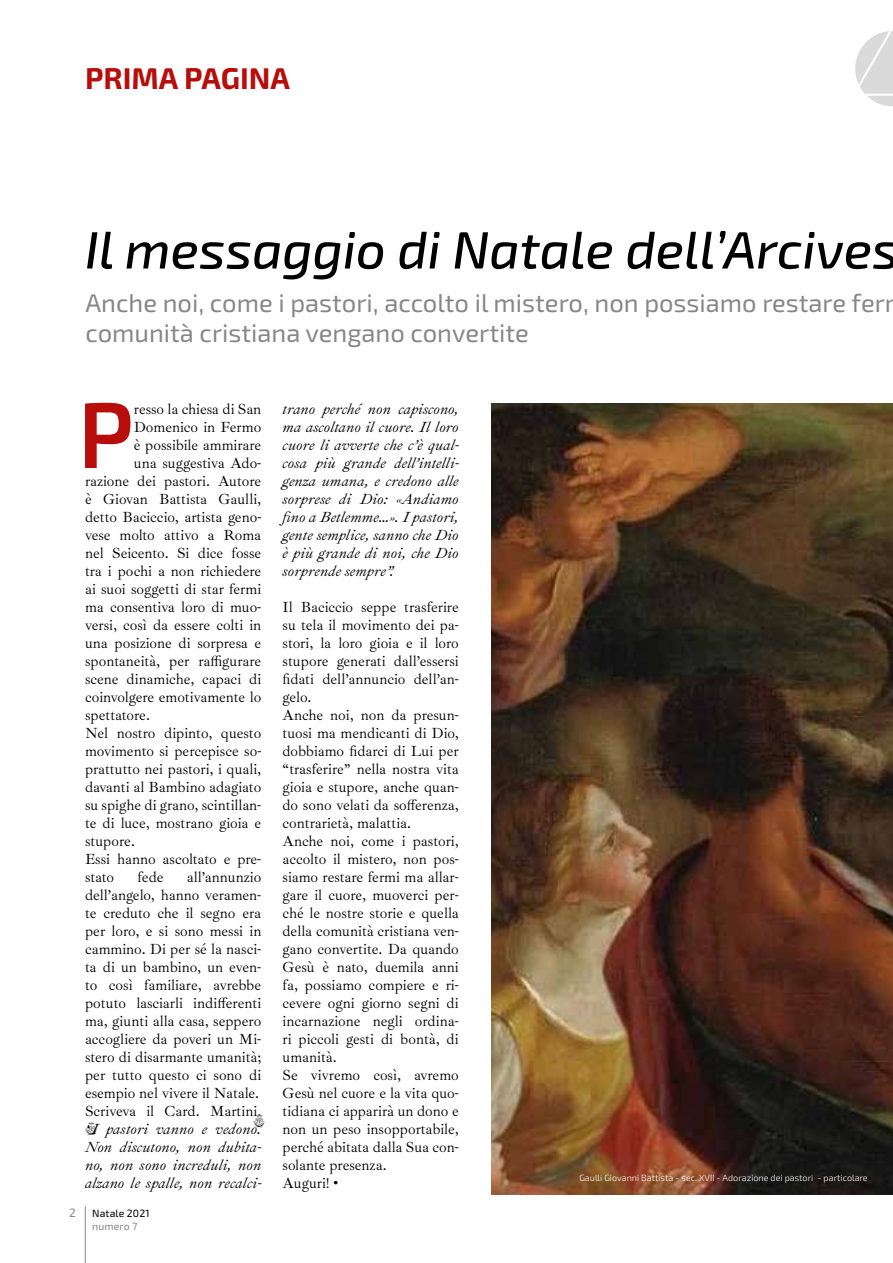
<style>
.page{position:relative;width:893px;height:1263px;background:#fff}
.page>*{position:absolute;margin:0;border:0;box-sizing:border-box;transform-origin:0 0}
.t1{font:600 93.3px "Exo 2.0";color:#b70e0c}
.t2{font:italic 500 52.5px "Exo 2.0";color:#000}
.t3{font:700 30px "Exo 2.0";color:#b70e0c}
.t4{font:25.5px/30.6px "Exo 2.0";color:#878787}
.t5{font:15px/18px "Ibarra Real Nova";color:#000}
.t6{font:italic 15px/18px "Ibarra Real Nova";color:#000;text-align:justify}
.t7{font:12px "Exo 2.0";color:#878787}
.t8{font:10.5px "Exo 2.0";letter-spacing:.01em;color:#000}
.t9{font:10.5px "Exo 2.0";letter-spacing:.01em;color:#878787}
.t10{font:300 9px "Exo 2.0";color:#fff}
</style>
<div class="page">
<svg style="left:855px;top:31px;width:38px;height:75px"></svg>
<hr style="left:85px;top:1206px;width:1px;height:57px;background:#878787">
<img style="left:491px;top:404px;width:402px;height:791px">
<h3 class="t3" style="left:85px;top:61px;width:207px">PRIMA PAGINA</h3>
<h2 class="t2" style="left:85px;top:219px;width:815px">Il messaggio di Natale dell’Arcives</h2>
<h3 class="t4" style="left:85px;top:288px;width:801px">Anche noi, come i pastori, accolto il mistero, non possiamo restare fer comunità cristiana vengano convertite</h3>
<p class="t7" style="left:69px;top:1206px;width:8px">2</p>
<h1 class="t1" style="left:78px;top:380px;width:58px">P</h1>
<p class="t5" style="left:134px;top:400px;width:129px">resso la chiesa di San</p>
<p class="t5" style="left:134px;top:418px;width:129px">Domenico in Fermo</p>
<p class="t5" style="left:134px;top:436px;width:129px">è possibile ammirare</p>
<p class="t5" style="left:134px;top:454px;width:129px">una suggestiva Ado-</p>
<p class="t5" style="left:85px;top:472px;width:178px">razione dei pastori. Autore</p>
<p class="t5" style="left:85px;top:490px;width:178px">è Giovan Battista Gaulli,</p>
<p class="t5" style="left:85px;top:508px;width:178px">detto Baciccio, artista geno-</p>
<p class="t5" style="left:85px;top:526px;width:178px">vese molto attivo a Roma</p>
<p class="t5" style="left:85px;top:544px;width:178px">nel Seicento. Si dice fosse</p>
<p class="t5" style="left:85px;top:562px;width:178px">tra i pochi a non richiedere</p>
<p class="t5" style="left:85px;top:580px;width:178px">ai suoi soggetti di star fermi</p>
<p class="t5" style="left:85px;top:598px;width:178px">ma consentiva loro di muo-</p>
<p class="t5" style="left:85px;top:616px;width:178px">versi, così da essere colti in</p>
<p class="t5" style="left:85px;top:634px;width:178px">una posizione di sorpresa e</p>
<p class="t5" style="left:85px;top:652px;width:178px">spontaneità, per raffigurare</p>
<p class="t5" style="left:85px;top:670px;width:178px">scene dinamiche, capaci di</p>
<p class="t5" style="left:85px;top:688px;width:178px">coinvolgere emotivamente lo</p>
<p class="t5" style="left:85px;top:706px;width:66px">spettatore.</p>
<p class="t5" style="left:85px;top:724px;width:178px">Nel nostro dipinto, questo</p>
<p class="t5" style="left:85px;top:742px;width:178px">movimento si percepisce so-</p>
<p class="t5" style="left:85px;top:760px;width:178px">prattutto nei pastori, i quali,</p>
<p class="t5" style="left:85px;top:778px;width:178px">davanti al Bambino adagiato</p>
<p class="t5" style="left:85px;top:796px;width:178px">su spighe di grano, scintillan-</p>
<p class="t5" style="left:85px;top:814px;width:178px">te di luce, mostrano gioia e</p>
<p class="t5" style="left:85px;top:832px;width:51px">stupore.</p>
<p class="t5" style="left:85px;top:850px;width:178px">Essi hanno ascoltato e pre-</p>
<p class="t5" style="left:85px;top:868px;width:31px">stato</p>
<p class="t5" style="left:137px;top:868px;width:28px">fede</p>
<p class="t5" style="left:85px;top:868px;width:178px;text-indent:102px">all’annunzio dell’angelo, hanno veramen&shy;te creduto che il segno era per loro, e si sono messi in cammino. Di per sé la nasci&shy;ta di un bambino, un even&shy;to così familiare, avrebbe potuto lasciarli indifferenti ma, giunti alla casa, seppero accogliere da poveri un Mi&shy;stero di disarmante umanità; per tutto questo ci sono di esempio nel vivere il Natale.<br>Scriveva il Card. Martini:</p>
<p class="t6" style="left:85px;top:1120px;width:178px">“I pastori vanno e vedono.<br>Non discutono, non dubita&shy;no, non sono increduli, non alzano le spalle, non recalci-</p>
<p class="t8" style="left:92px;top:1207px;width:59px">Natale 2021</p>
<p class="t9" style="left:92px;top:1220px;width:47px">numero 7</p>
<p class="t6" style="left:283px;top:400px;width:178px">trano perché non capiscono, ma ascoltano il cuore. Il loro cuore li avverte che c’è qual&shy;cosa più grande dell’intelli&shy;genza umana, e credono alle sorprese di Dio: «Andiamo fino a Betlemme…». I pastori, gente semplice, sanno che Dio è più grande di noi, che Dio sorprende sempre”.</p>
<p class="t5" style="left:283px;top:598px;width:178px">Il Baciccio seppe trasferire su tela il movimento dei pa&shy;stori, la loro gioia e il loro stupore generati dall’essersi fidati dell’annuncio dell’an&shy;gelo.<br>Anche noi, non da presun&shy;tuosi ma mendicanti di Dio, dobbiamo fidarci di Lui per “trasferire” nella nostra vita gioia e stupore, anche quan&shy;do sono velati da sofferenza, contrarietà, malattia.<br>Anche noi, come i pastori, accolto il mistero, non pos&shy;siamo restare fermi ma allar&shy;gare il cuore, muoverci per&shy;ché le nostre storie e quella della comunità cristiana ven&shy;gano convertite. Da quando<br>Gesù è nato, duemila anni fa, possiamo compiere e ri&shy;cevere ogni giorno segni di incarnazione negli ordina&shy;ri piccoli gesti di bontà, di umanità.<br>Se vivremo così, avremo<br>Gesù nel cuore e la vita quo&shy;tidiana ci apparirà un dono e non un peso insopportabile, perché abitata dalla Sua con&shy;solante presenza.<br>Auguri! •</p>
<p class="t10" style="left:579px;top:1173px;width:290px">Gaulli Giovanni Battista - sec. XVII - Adorazione dei pastori - particolare</p>
</div>
